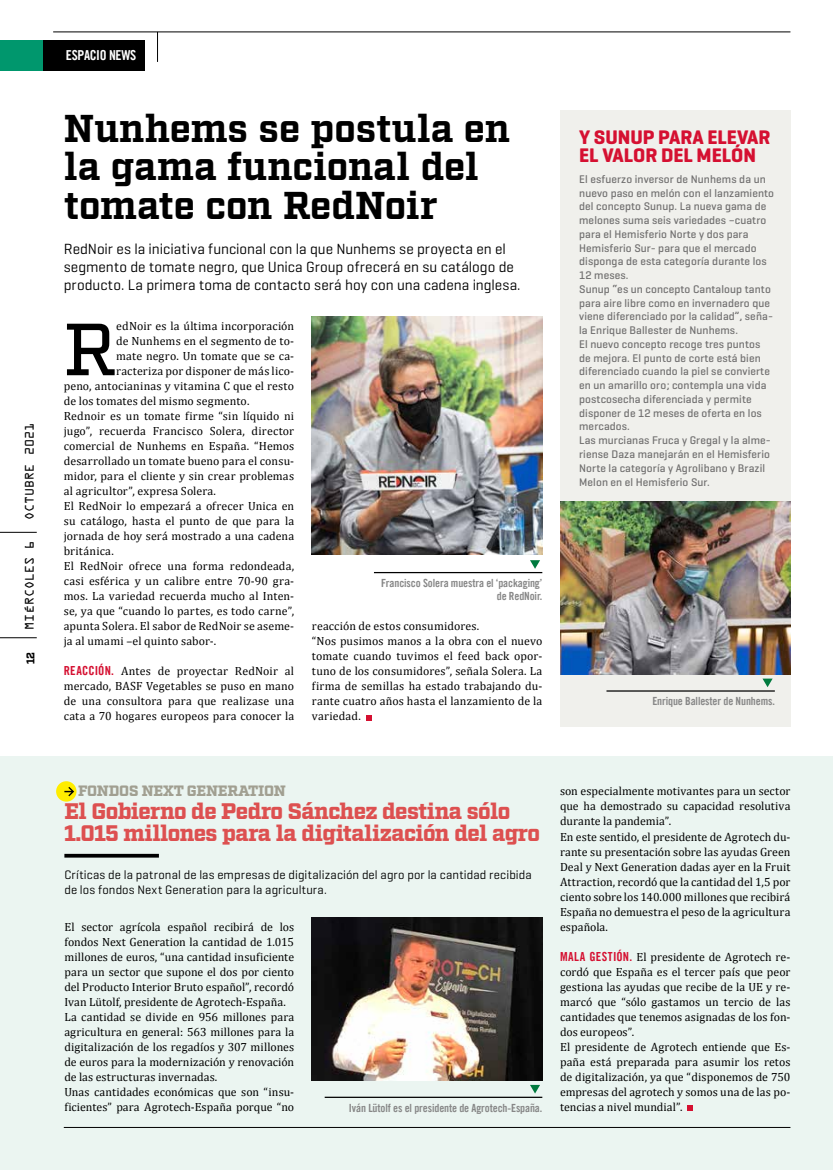
<style>
.page{position:relative;width:833px;height:1170px;background:#fff}
.page>*{position:absolute;margin:0;border:0;box-sizing:border-box;transform-origin:0 0}
.t1{font:500 73.5px "Factoria";color:#000}
.t2{font:700 38.75px/38.8px "Factoria";letter-spacing:-.01em;color:#000}
.t3{font:900 22.5px/22.5px "Factoria";letter-spacing:-.035em;color:#dd5050}
.t4{font:700 20px/17.5px "Geogrotesque";color:#d51031}
.t5{font:15px/17.5px "Geogrotesque";color:#000}
.t6{font:900 15px "Factoria";letter-spacing:-.015em;color:#a19f91}
.t7{font:13.75px "Trade Gothic LT Com Bd Cn 20";letter-spacing:-.025em;color:#fff}
.t8{font:12.5px/15px "Geogrotesque";letter-spacing:.01em;color:#000}
.t9{font:11.88px/15px "Cambria";letter-spacing:.005em;color:#000}
.t10{font:600 11.25px/13.8px "Geogrotesque";letter-spacing:.01em;color:#706f6f}
.t11{font:11.25px/12.5px "Trade Gothic LT Com Bd Cn 20";letter-spacing:-.01em;color:#878787;text-align:right}
.t12{font:11.25px "OCRA Std";color:#000}
.t13{font:700 11.25px "Factoria";color:#000}
.s1{font-family:"Trade Gothic LT Com Bd Cn 20";font-size:12.5px;color:#d51031}
</style>
<div class="page">
<div style="left:0;top:756px;width:833px;height:413px;background:#ebf5f1"></div>
<hr style="left:0;top:532px;width:37px;height:1px;background:#000">
<hr style="left:0;top:637px;width:37px;height:1px;background:#000">
<hr style="left:64px;top:1127px;width:726px;height:1px;background:#000">
<div style="left:21px;top:41px;width:124px;height:30px;background:#000"></div>
<hr style="left:157px;top:32px;width:1px;height:30px;background:#000">
<hr style="left:53px;top:32px;width:737px;height:1px;background:#000">
<div style="left:0;top:41px;width:43px;height:30px;background:#00976d"></div>
<div style="left:56px;top:781px;width:20px;height:20px;background:#ffed00;border-radius:50%"></div>
<svg style="left:64px;top:787px;width:10px;height:9px"></svg>
<svg style="left:64px;top:853px;width:95px;height:4px"></svg>
<svg style="left:687px;top:1105px;width:6px;height:5px"></svg>
<svg style="left:366px;top:715px;width:5px;height:5px"></svg>
<div style="left:560px;top:110px;width:230px;height:616px;background:#f0f0ec"></div>
<hr style="left:374px;top:572px;width:168px;height:1px;background:#000">
<svg style="left:530px;top:560px;width:10px;height:8px"></svg>
<hr style="left:606px;top:690px;width:169px;height:1px;background:#000">
<svg style="left:762px;top:678px;width:10px;height:9px"></svg>
<hr style="left:325px;top:1096px;width:217px;height:1px;background:#000">
<svg style="left:530px;top:1084px;width:10px;height:9px"></svg>
<img style="left:560px;top:501px;width:230px;height:173px">
<img style="left:312px;top:317px;width:230px;height:237px">
<img style="left:312px;top:917px;width:230px;height:163px">
<p class="t12" style="left:25px;top:520px;width:99px;rotate:-90deg">OCTUBRE 2021</p>
<p class="t12" style="left:25px;top:629px;width:91px;rotate:-90deg">MIÉRCOLES 6</p>
<p class="t13" style="left:24px;top:664px;width:14px;rotate:-90deg">12</p>
<p class="t7" style="left:66px;top:47px;width:72px">ESPACIO NEWS</p>
<h2 class="t2" style="left:64px;top:111px;width:448px">Nunhems se postula en la gama funcional del tomate con RedNoir</h2>
<p class="t5" style="left:64px;top:240px;width:458px">RedNoir es la iniciativa funcional con la que Nunhems se proyecta en el segmento de tomate negro, que Unica Group ofrecerá en su catálogo de producto. La primera toma de contacto será hoy con una cadena inglesa.</p>
<h1 class="t1" style="left:64px;top:306px;width:54px">R</h1>
<p class="t9" style="left:116px;top:318px;width:179px">edNoir es la última incorporación</p>
<p class="t9" style="left:116px;top:333px;width:179px">de Nunhems en el segmento de to-</p>
<p class="t9" style="left:116px;top:348px;width:179px">mate negro. Un tomate que se ca-</p>
<p class="t9" style="left:116px;top:363px;width:179px">racteriza por disponer de más lico-</p>
<p class="t9" style="left:64px;top:378px;width:232px">peno, antocianinas y vitamina C que el resto</p>
<p class="t9" style="left:64px;top:393px;width:187px">de los tomates del mismo segmento.</p>
<p class="t9" style="left:64px;top:408px;width:232px">Rednoir es un tomate firme “sin líquido ni</p>
<p class="t9" style="left:64px;top:423px;width:232px">jugo”, recuerda Francisco Solera, director</p>
<p class="t9" style="left:64px;top:438px;width:232px">comercial de Nunhems en España. “Hemos</p>
<p class="t9" style="left:64px;top:453px;width:232px">desarrollado un tomate bueno para el consu-</p>
<p class="t9" style="left:64px;top:468px;width:232px">midor, para el cliente y sin crear problemas</p>
<p class="t9" style="left:64px;top:483px;width:154px">al agricultor”, expresa Solera.</p>
<p class="t9" style="left:64px;top:498px;width:232px">El RedNoir lo empezará a ofrecer Unica en</p>
<p class="t9" style="left:64px;top:513px;width:232px">su catálogo, hasta el punto de que para la</p>
<p class="t9" style="left:64px;top:528px;width:232px">jornada de hoy será mostrado a una cadena</p>
<p class="t9" style="left:64px;top:543px;width:52px">británica.</p>
<p class="t9" style="left:64px;top:558px;width:232px">El RedNoir ofrece una forma redondeada,</p>
<p class="t9" style="left:64px;top:573px;width:232px">casi esférica y un calibre entre 70-90 gra-</p>
<p class="t9" style="left:64px;top:588px;width:232px">mos. La variedad recuerda mucho al Inten-</p>
<p class="t9" style="left:64px;top:603px;width:232px">se, ya que “cuando lo partes, es todo carne”,</p>
<p class="t9" style="left:64px;top:618px;width:232px">apunta Solera. El sabor de RedNoir se aseme-</p>
<p class="t9" style="left:64px;top:633px;width:154px">ja al umami –el quinto sabor-.</p>
<p class="t9" style="left:64px;top:663px;width:232px;text-align:justify"><span class="s1">REACCIÓN.</span> Antes de proyectar RedNoir al mercado, BASF Vegetables se puso en mano de una consultora para que realizase una cata a 70 hogares europeos para conocer la</p>
<p class="t11" style="left:381px;top:576px;width:163px">Francisco Solera muestra el ‘packaging’ de RedNoir.</p>
<p class="t9" style="left:312px;top:618px;width:232px">reacción de estos consumidores.<br>“Nos pusimos manos a la obra con el nuevo tomate cuando tuvimos el feed back opor&shy;tuno de los consumidores”, señala Solera. La firma de semillas ha estado trabajando du&shy;rante cuatro años hasta el lanzamiento de la variedad.</p>
<h3 class="t4" style="left:579px;top:128px;width:193px">Y SUNUP PARA ELEVAR<br>EL VALOR DEL MELÓN</h3>
<p class="t10" style="left:579px;top:172px;width:196px">El esfuerzo inversor de Nunhems da un nuevo paso en melón con el lanzamiento del concepto Sunup. La nueva gama de melones suma seis variedades –cuatro para el Hemisferio Norte y dos para Hemisferio Sur- para que el mercado disponga de esta categoría durante los 12 meses.<br>Sunup “es un concepto Cantaloup tanto para aire libre como en invernadero que viene diferenciado por la calidad”, seña&shy;la Enrique Ballester de Nunhems.<br>El nuevo concepto recoge tres puntos de mejora. El punto de corte está bien diferenciado cuando la piel se convierte en un amarillo oro; contempla una vida postcosecha diferenciada y permite disponer de 12 meses de oferta en los mercados.<br>Las murcianas Fruca y Gregal y la alme&shy;riense Daza manejarán en el Hemisferio Norte la categoría y Agrolibano y Brazil Melon en el Hemisferio Sur.</p>
<p class="t11" style="left:652px;top:695px;width:124px">Enrique Ballester de Nunhems.</p>
<p class="t6" style="left:78px;top:782px;width:209px">FONDOS NEXT GENERATION</p>
<h3 class="t3" style="left:64px;top:800px;width:477px">El Gobierno de Pedro Sánchez destina sólo<br>1.015 millones para la digitalización del agro</h3>
<p class="t8" style="left:64px;top:867px;width:469px">Críticas de la patronal de las empresas de digitalización del agro por la cantidad recibida de los fondos Next Generation para la agricultura.</p>
<p class="t9" style="left:64px;top:918px;width:231px">El sector agrícola español recibirá de los fondos Next Generation la cantidad de 1.015 millones de euros, “una cantidad insuficiente para un sector que supone el dos por ciento del Producto Interior Bruto español”, recordó Ivan Lütolf, presidente de Agrotech-España.<br>La cantidad se divide en 956 millones para agricultura en general: 563 millones para la digitalización de los regadíos y 307 millones de euros para la modernización y renovación de las estructuras invernadas.<br>Unas cantidades económicas que son “insu&shy;ficientes” para Agrotech-España porque “no</p>
<p class="t11" style="left:349px;top:1101px;width:195px">Iván Lütolf es el presidente de Agrotech-España.</p>
<p class="t9" style="left:560px;top:783px;width:232px">son especialmente motivantes para un sector que ha demostrado su capacidad resolutiva durante la pandemia”.<br>En este sentido, el presidente de Agrotech du&shy;rante su presentación sobre las ayudas Green Deal y Next Generation dadas ayer en la Fruit Attraction, recordó que la cantidad del 1,5 por ciento sobre los 140.000 millones que recibirá España no demuestra el peso de la agricultura española.</p>
<p class="t9" style="left:560px;top:948px;width:232px"><span class="s1">MALA GESTIÓN.</span> El presidente de Agrotech re&shy;cordó que España es el tercer país que peor gestiona las ayudas que recibe de la UE y re&shy;marcó que “sólo gastamos un tercio de las cantidades que tenemos asignadas de los fon&shy;dos europeos”.<br>El presidente de Agrotech entiende que Es&shy;paña está preparada para asumir los retos de digitalización, ya que “disponemos de 750 empresas del agrotech y somos una de las po&shy;tencias a nivel mundial”.</p>
</div>
